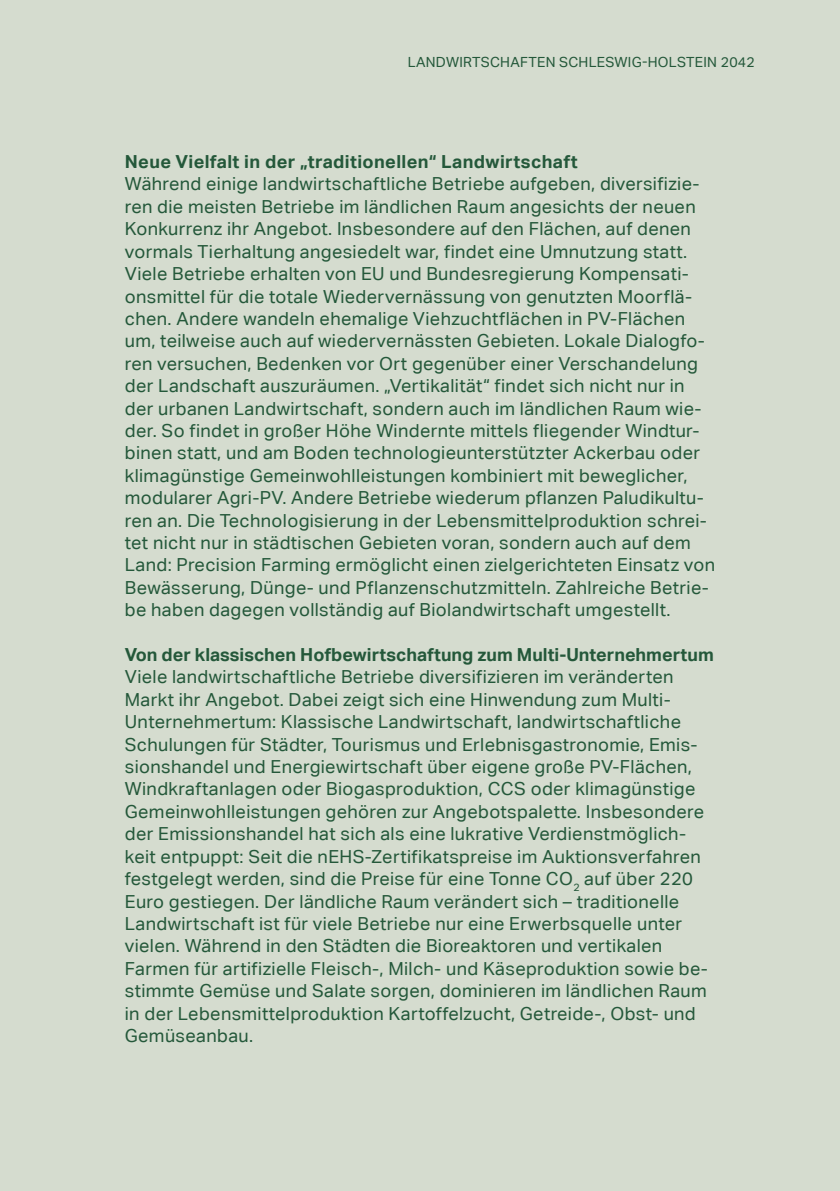
<style>
.page{position:relative;width:840px;height:1191px;background:#fff}
.page>*{position:absolute;margin:0;border:0;box-sizing:border-box;transform-origin:0 0}
.t1{font:18px/22.4px "Aktiv Grotesk Corp";letter-spacing:.02em;color:#24583a}
.t2{font:700 18px "Aktiv Grotesk Corp";color:#24583a}
.t3{font:700 18px "Aktiv Grotesk Corp";letter-spacing:.02em;color:#24583a}
.t4{font:14px "Aktiv Grotesk Corp";letter-spacing:.02em;color:#24583a}
</style>
<div class="page">
<div style="left:0;top:0;width:839px;height:1191px;background:#d5dccf"></div>
<p class="t4" style="left:407px;top:54px;width:348px">LANDWIRTSCHAFTEN SCHLESWIG-HOLSTEIN 2042</p>
<p class="t3" style="left:125px;top:150px;width:454px">Neue Vielfalt in der „traditionellen“ Landwirtschaft</p>
<p class="t1" style="left:125px;top:173px;width:591px">Während einige landwirtschaftliche Betriebe aufgeben, diversifizie&shy;ren die meisten Betriebe im ländlichen Raum angesichts der neuen Konkurrenz ihr Angebot. Insbesondere auf den Flächen, auf denen vormals Tierhaltung angesiedelt war, findet eine Umnutzung statt.<br>Viele Betriebe erhalten von EU und Bundesregierung Kompensati&shy;onsmittel für die totale Wiedervernässung von genutzten Moorflä&shy;chen. Andere wandeln ehemalige Viehzuchtflächen in PV-Flächen um, teilweise auch auf wiedervernässten Gebieten. Lokale Dialogfo&shy;ren versuchen, Bedenken vor Ort gegenüber einer Verschandelung der Landschaft auszuräumen. „Vertikalität“ findet sich nicht nur in der urbanen Landwirtschaft, sondern auch im ländlichen Raum wie&shy;der. So findet in großer Höhe Windernte mittels fliegender Windtur&shy;binen statt, und am Boden technologieunterstützter Ackerbau oder klimagünstige Gemeinwohlleistungen kombiniert mit beweglicher, modularer Agri-PV. Andere Betriebe wiederum pflanzen Paludikultu&shy;ren an. Die Technologisierung in der Lebensmittelproduktion schrei&shy;tet nicht nur in städtischen Gebieten voran, sondern auch auf dem Land: Precision Farming ermöglicht einen zielgerichteten Einsatz von Bewässerung, Dünge- und Pflanzenschutzmitteln. Zahlreiche Betrie&shy;be haben dagegen vollständig auf Biolandwirtschaft umgestellt.</p>
<p class="t2" style="left:125px;top:643px;width:590px">Von der klassischen Hofbewirtschaftung zum Multi-Unternehmertum</p>
<p class="t1" style="left:125px;top:665px;width:584px">Viele landwirtschaftliche Betriebe diversifizieren im veränderten Markt ihr Angebot. Dabei zeigt sich eine Hinwendung zum Multi-Unternehmertum: Klassische Landwirtschaft, landwirtschaftliche Schulungen für Städter, Tourismus und Erlebnisgastronomie, Emis&shy;sionshandel und Energiewirtschaft über eigene große PV-Flächen, Windkraftanlagen oder Biogasproduktion, CCS oder klimagünstige Gemeinwohlleistungen gehören zur Angebotspalette. Insbesondere der Emissionshandel hat sich als eine lukrative Verdienstmöglich&shy;keit entpuppt: Seit die nEHS-Zertifikatspreise im Auktionsverfahren festgelegt werden, sind die Preise für eine Tonne CO<sub>2</sub> auf über 220<br>Euro gestiegen. Der ländliche Raum verändert sich – traditionelle Landwirtschaft ist für viele Betriebe nur eine Erwerbsquelle unter vielen. Während in den Städten die Bioreaktoren und vertikalen Farmen für artifizielle Fleisch-, Milch- und Käseproduktion sowie be&shy;stimmte Gemüse und Salate sorgen, dominieren im ländlichen Raum in der Lebensmittelproduktion Kartoffelzucht, Getreide-, Obst- und Gemüseanbau.</p>
</div>
